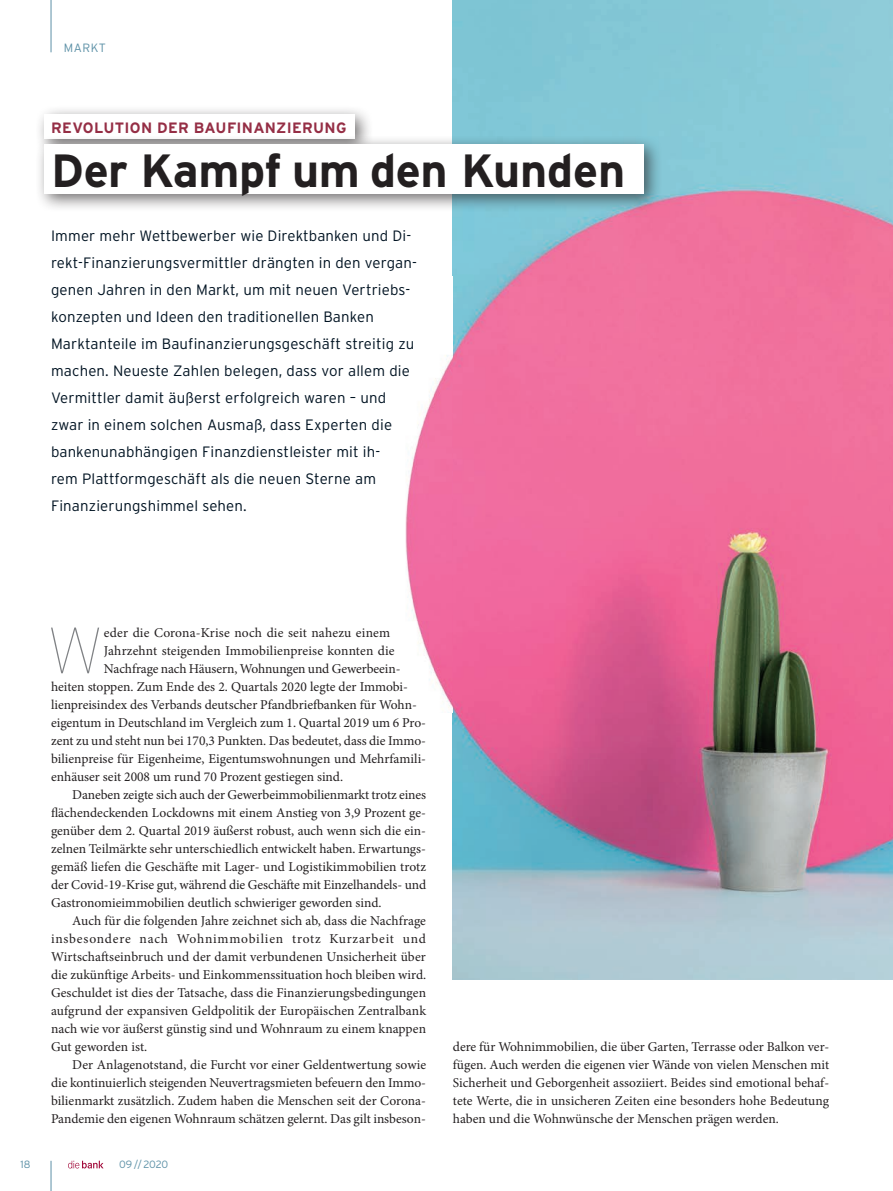
<style>
.page{position:relative;width:893px;height:1191px;background:#fff}
.page>*{position:absolute;margin:0;border:0;box-sizing:border-box;transform-origin:0 0}
.t1{font:100 64.95px "Interstate";color:#808285}
.t2{font:700 46.5px "Interstate";letter-spacing:-.01em;color:#231f20}
.t3{font:300 15px/27px "Interstate";letter-spacing:.01em;color:#001322}
.t4{font:700 15px "Interstate";letter-spacing:.02em;color:#952e45}
.t5{font:13.5px/18px "Minion Pro";color:#231f20;text-align:justify}
.t6{font:13.5px "Minion Pro";letter-spacing:.06em;color:#231f20}
.t7{font:300 12px "Interstate";letter-spacing:.05em;color:#5d91a7}
.t8{font:300 10.5px "Interstate";letter-spacing:-.02em;color:#5d91a7}
</style>
<div class="page">
<hr style="left:51px;top:0;width:1px;height:52px;background:#5d91a7">
<svg style="left:68px;top:1160px;width:36px;height:8px"></svg>
<img style="left:453px;top:0;width:440px;height:979px">
<div style="left:34px;top:105px;width:340px;height:52px;background:#231f20;opacity:.65"></div>
<div style="left:44px;top:115px;width:311px;height:24px;background:#fff"></div>
<div style="left:34px;top:135px;width:628px;height:78px;background:#231f20;opacity:.65"></div>
<div style="left:44px;top:145px;width:600px;height:49px;background:#fff"></div>
<img style="left:405px;top:355px;width:48px;height:356px">
<hr style="left:51px;top:1160px;width:1px;height:31px;background:#5d91a7">
<p class="t7" style="left:64px;top:41px;width:44px">MARKT</p>
<p class="t4" style="left:51px;top:119px;width:297px">REVOLUTION DER BAUFINANZIERUNG</p>
<h2 class="t2" style="left:51px;top:144px;width:575px">Der Kampf um den Kunden</h2>
<p class="t3" style="left:51px;top:222px;width:367px">Immer mehr Wettbewerber wie Direktbanken und Di&shy;rekt-Finanzierungsvermittler drängten in den vergan&shy;genen Jahren in den Markt, um mit neuen Vertriebs&shy;konzepten und Ideen den traditionellen Banken Marktanteile im Baufinanzierungsgeschäft streitig zu machen. Neueste Zahlen belegen, dass vor allem die Vermittler damit äußerst erfolgreich waren – und zwar in einem solchen Ausmaß, dass Experten die bankenunabhängigen Finanzdienstleister mit ih-<br>rem Plattformgeschäft als die neuen Sterne am Finanzierungshimmel sehen.</p>
<h1 class="t1" style="left:46px;top:615px;width:59px">W</h1>
<p class="t5" style="left:104px;top:624px;width:288px">eder die Corona-Krise noch die seit nahezu einem</p>
<p class="t5" style="left:104px;top:642px;width:292px">Jahrzehnt steigenden Immobilienpreise konnten die</p>
<p class="t5" style="left:104px;top:660px;width:298px">Nachfrage nach Häusern, Wohnungen und Gewerbeein-</p>
<p class="t5" style="left:51px;top:678px;width:358px">heiten stoppen. Zum Ende des 2. Quartals 2020 legte der Immobi-</p>
<p class="t5" style="left:51px;top:696px;width:367px">lienpreisindex des Verbands deutscher Pfandbriefbanken für Wohn-</p>
<p class="t5" style="left:51px;top:714px;width:377px">eigentum in Deutschland im Vergleich zum 1. Quartal 2019 um 6 Pro-</p>
<p class="t5" style="left:51px;top:732px;width:377px">zent zu und steht nun bei 170,3 Punkten. Das bedeutet, dass die Immo-</p>
<p class="t5" style="left:51px;top:750px;width:377px">bilienpreise für Eigenheime, Eigentumswohnungen und Mehrfamili-</p>
<p class="t5" style="left:51px;top:768px;width:294px">enhäuser seit 2008 um rund 70 Prozent gestiegen sind.</p>
<p class="t5" style="left:72px;top:786px;width:355px">Daneben zeigte sich auch der Gewerbeimmobilienmarkt trotz eines</p>
<p class="t5" style="left:51px;top:804px;width:377px">flächendeckenden Lockdowns mit einem Anstieg von 3,9 Prozent ge-</p>
<p class="t5" style="left:51px;top:822px;width:377px">genüber dem 2. Quartal 2019 äußerst robust, auch wenn sich die ein-</p>
<p class="t5" style="left:51px;top:840px;width:377px">zelnen Teilmärkte sehr unterschiedlich entwickelt haben. Erwartungs-</p>
<p class="t5" style="left:51px;top:857px;width:377px">gemäß liefen die Geschäfte mit Lager- und Logistikimmobilien trotz</p>
<p class="t5" style="left:51px;top:875px;width:377px">der Covid-19-Krise gut, während die Geschäfte mit Einzelhandels- und</p>
<p class="t5" style="left:51px;top:893px;width:332px">Gastronomieimmobilien deutlich schwieriger geworden sind.</p>
<p class="t5" style="left:72px;top:911px;width:355px">Auch für die folgenden Jahre zeichnet sich ab, dass die Nachfrage</p>
<p class="t6" style="left:51px;top:929px;width:377px">insbesondere nach Wohnimmobilien trotz Kurzarbeit und</p>
<p class="t5" style="left:51px;top:948px;width:376px">Wirtschaftseinbruch und der damit verbundenen Unsicherheit über</p>
<p class="t5" style="left:51px;top:966px;width:377px">die zukünftige Arbeits- und Einkommenssituation hoch bleiben wird.</p>
<p class="t5" style="left:51px;top:984px;width:377px">Geschuldet ist dies der Tatsache, dass die Finanzierungsbedingungen</p>
<p class="t5" style="left:51px;top:1002px;width:377px">aufgrund der expansiven Geldpolitik der Europäischen Zentralbank</p>
<p class="t5" style="left:51px;top:1020px;width:377px">nach wie vor äußerst günstig sind und Wohnraum zu einem knappen</p>
<p class="t5" style="left:51px;top:1038px;width:98px">Gut geworden ist.</p>
<p class="t5" style="left:72px;top:1056px;width:355px">Der Anlagenotstand, die Furcht vor einer Geldentwertung sowie</p>
<p class="t5" style="left:51px;top:1074px;width:377px">die kontinuierlich steigenden Neuvertragsmieten befeuern den Immo-</p>
<p class="t5" style="left:51px;top:1092px;width:376px">bilienmarkt zusätzlich. Zudem haben die Menschen seit der Corona-</p>
<p class="t5" style="left:51px;top:1110px;width:377px">Pandemie den eigenen Wohnraum schätzen gelernt. Das gilt insbeson-</p>
<p class="t8" style="left:21px;top:1158px;width:11px">18</p>
<p class="t8" style="left:119px;top:1158px;width:51px">09 // 2020</p>
<p class="t5" style="left:453px;top:1038px;width:378px">dere für Wohnimmobilien, die über Garten, Terrasse oder Balkon ver&shy;fügen. Auch werden die eigenen vier Wände von vielen Menschen mit Sicherheit und Geborgenheit assoziiert. Beides sind emotional behaf&shy;tete Werte, die in unsicheren Zeiten eine besonders hohe Bedeutung haben und die Wohnwünsche der Menschen prägen werden.</p>
</div>
